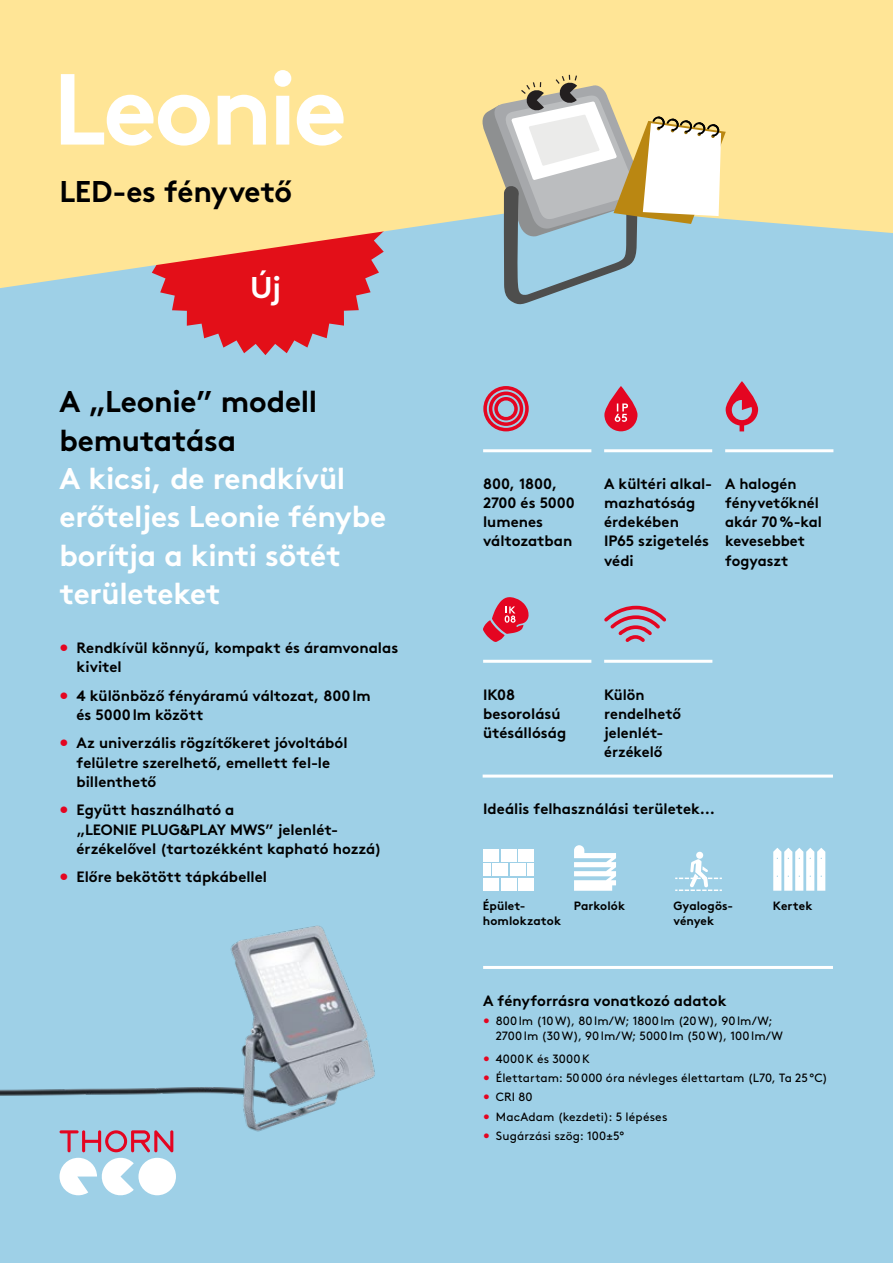
<style>
.page{position:relative;width:893px;height:1263px;background:#9ed0e7}
.page>*{position:absolute;margin:0;border:0;box-sizing:border-box;transform-origin:0 0}
.t1{font:700 100.65px "Brown";letter-spacing:-.035em;color:#fff}
.t2{font:700 30px/38.2px "Brown";letter-spacing:-.01em;color:#fff}
.t3{font:700 30px/38.2px "Brown";letter-spacing:-.01em;color:#000}
.t4{font:700 15px/19.2px "Brown";letter-spacing:-.005em;color:#000}
.t5{font:12px/14.9px "Brown";letter-spacing:.01em;color:#000}
.t6{font:700 12px/14.9px "Brown";letter-spacing:.01em;color:#000}
.s1{color:#e40521}
</style>
<div class="page">
<svg style="left:160px;top:288px;width:211px;height:67px"></svg>
<svg style="left:0;top:0;width:893px;height:288px;background:#f4da98"></svg>
<hr style="left:483px;top:966px;width:350px;height:3px;background:#fff">
<hr style="left:483px;top:774px;width:350px;height:3px;background:#fff">
<svg style="left:483px;top:386px;width:46px;height:45px"></svg>
<svg style="left:726px;top:381px;width:32px;height:50px"></svg>
<svg style="left:604px;top:605px;width:62px;height:37px"></svg>
<hr style="left:725px;top:449px;width:108px;height:3px;background:#fff">
<hr style="left:604px;top:660px;width:108px;height:3px;background:#fff">
<hr style="left:604px;top:449px;width:108px;height:3px;background:#fff">
<hr style="left:483px;top:449px;width:108px;height:3px;background:#fff">
<hr style="left:483px;top:660px;width:108px;height:3px;background:#fff">
<svg style="left:483px;top:597px;width:46px;height:45px"></svg>
<div style="left:501px;top:849px;width:15px;height:13px;background:#fff"></div>
<div style="left:493px;top:864px;width:15px;height:12px;background:#fff"></div>
<div style="left:483px;top:849px;width:16px;height:13px;background:#fff"></div>
<div style="left:510px;top:864px;width:16px;height:12px;background:#fff"></div>
<div style="left:528px;top:864px;width:6px;height:12px;background:#fff"></div>
<div style="left:518px;top:849px;width:16px;height:13px;background:#fff"></div>
<div style="left:483px;top:878px;width:16px;height:13px;background:#fff"></div>
<div style="left:501px;top:878px;width:15px;height:13px;background:#fff"></div>
<div style="left:518px;top:878px;width:16px;height:13px;background:#fff"></div>
<div style="left:483px;top:864px;width:7px;height:12px;background:#fff"></div>
<svg style="left:574px;top:845px;width:42px;height:46px"></svg>
<div style="left:696px;top:852px;width:7px;height:7px;background:#fff;border-radius:50%"></div>
<svg style="left:675px;top:859px;width:47px;height:32px"></svg>
<svg style="left:604px;top:386px;width:33px;height:45px"></svg>
<svg style="left:615px;top:403px;width:13px;height:19px"></svg>
<svg style="left:773px;top:848px;width:52px;height:43px"></svg>
<svg style="left:481px;top:75px;width:245px;height:230px"></svg>
<img style="left:0;top:925px;width:375px;height:213px">
<div style="left:138px;top:1158px;width:38px;height:37px;background:#fff;border-radius:50%"></div>
<svg style="left:60px;top:1130px;width:113px;height:65px"></svg>
<h1 class="t1" style="left:53px;top:28px;width:296px">Leonie</h1>
<h2 class="t3" style="left:60px;top:169px;width:234px">LED-es fényvető</h2>
<h2 class="t2" style="left:250px;top:265px;width:32px">Új</h2>
<h2 class="t3" style="left:60px;top:380px;width:259px">A „Leonie” modell bemutatása</h2>
<h2 class="t2" style="left:60px;top:456px;width:328px">A kicsi, de rendkívül erőteljes Leonie fénybe borítja a kinti sötét területeket</h2>
<p class="t4" style="left:77px;top:636px;width:323px;text-indent:-17px"><span class="s1">•</span> Rendkívül könnyű, kompakt és áramvonalas kivitel</p>
<p class="t4" style="left:77px;top:684px;width:296px;text-indent:-17px"><span class="s1">•</span> 4 különböző fényáramú változat, 800lm és 5000lm között</p>
<p class="t4" style="left:77px;top:732px;width:273px;text-indent:-17px"><span class="s1">•</span> Az univerzális rögzítőkeret jóvoltából felületre szerelhető, emellett fel-le billenthető</p>
<p class="t4" style="left:77px;top:799px;width:306px;text-indent:-17px"><span class="s1">•</span> Együtt használható a<br>„LEONIE PLUG&amp;PLAY MWS” jelenlét&shy;érzékelővel (tartozékként kapható hozzá)</p>
<p class="t4" style="left:60px;top:866px;width:209px"><span class="s1">•</span> Előre bekötött tápkábellel</p>
<p class="t4" style="left:604px;top:473px;width:110px">A kültéri alkal&shy;mazhatóság érdekében<br>IP65 szigetelés védi</p>
<p class="t4" style="left:483px;top:473px;width:93px">800, 1800,<br>2700 és 5000 lumenes változatban</p>
<p class="t4" style="left:725px;top:473px;width:98px">A halogén fényvetőknél akár 70%-kal kevesebbet fogyaszt</p>
<p class="t4" style="left:483px;top:683px;width:85px">IK08 besorolású ütésállóság</p>
<p class="t4" style="left:604px;top:683px;width:78px">Külön rendelhető jelenlét&shy;érzékelő</p>
<p class="t4" style="left:483px;top:798px;width:233px">Ideális felhasználási területek...</p>
<p class="t6" style="left:483px;top:897px;width:44px">Épület-</p>
<p class="t6" style="left:574px;top:897px;width:53px">Parkolók</p>
<p class="t6" style="left:483px;top:912px;width:80px">homlokzatok</p>
<p class="t6" style="left:673px;top:897px;width:61px">Gyalogös&shy;vények</p>
<p class="t6" style="left:773px;top:897px;width:41px">Kertek</p>
<p class="t4" style="left:483px;top:989px;width:245px">A fényforrásra vonatkozó adatok</p>
<p class="t5" style="left:496px;top:1012px;width:289px;text-indent:-13px"><span class="s1">•</span> 800lm (10W), 80lm/W; 1800lm (20W), 90lm/W;<br>2700lm (30W), 90lm/W; 5000lm (50W), 100lm/W</p>
<p class="t5" style="left:483px;top:1050px;width:108px"><span class="s1">•</span> 4000K és 3000K</p>
<p class="t5" style="left:483px;top:1070px;width:346px"><span class="s1">•</span> Élettartam: 50000 óra névleges élettartam (L70, Ta 25°C)</p>
<p class="t5" style="left:483px;top:1089px;width:51px"><span class="s1">•</span> CRI 80</p>
<p class="t5" style="left:483px;top:1108px;width:186px"><span class="s1">•</span> MacAdam (kezdeti): 5 lépéses</p>
<p class="t5" style="left:483px;top:1127px;width:143px"><span class="s1">•</span> Sugárzási szög: 100±5°</p>
</div>
